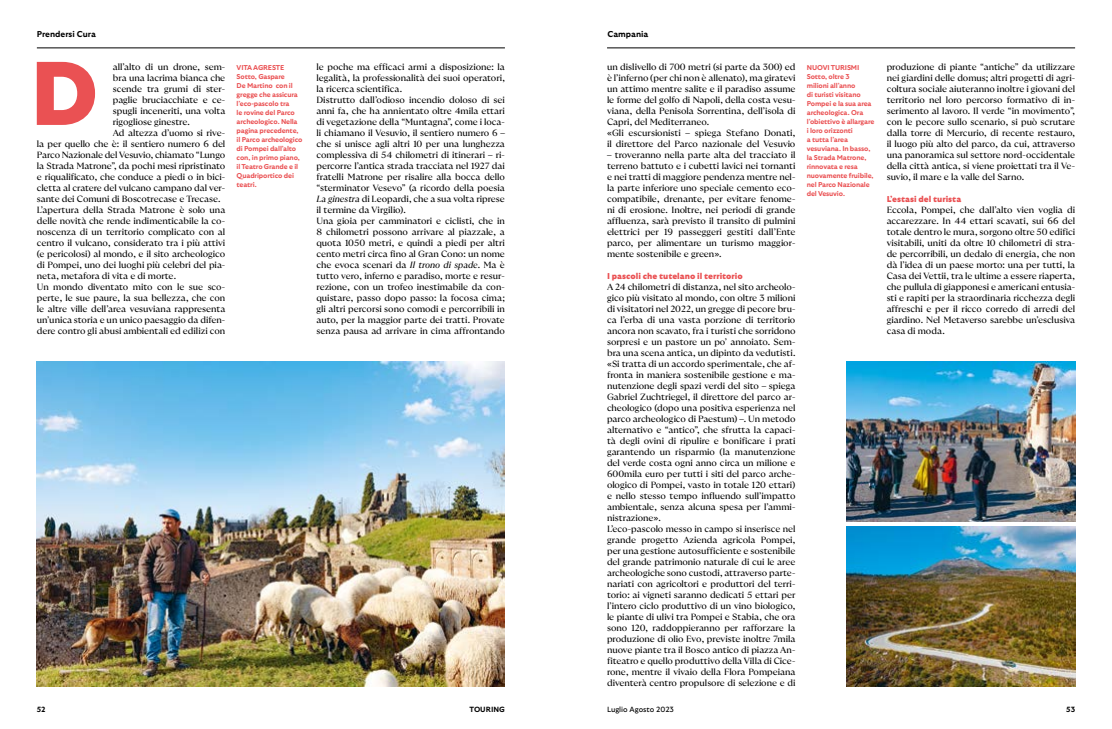
<style>
.page{position:relative;width:1112px;height:729px;background:#fff}
.page>*{position:absolute;margin:0;border:0;box-sizing:border-box;transform-origin:0 0}
.t1{font:900 90px "GT Ultra";color:#ea5153}
.t2{font:9px/11px "GT Ultra Fine";letter-spacing:-.005em;color:#000}
.t3{font:900 8.5px "GT Ultra";color:#ea5153}
.t4{font:700 8.5px "GT Ultra";color:#000}
.t5{font:7.5px "GT Ultra";color:#000}
.t6{font:700 7.5px "GT Ultra";color:#000}
.t7{font:700 7px/9px "GT Ultra";letter-spacing:-.02em;color:#ea5153}
.s1{font-style:italic}
</style>
<div class="page">
<hr style="left:37px;top:48px;width:468px;height:1px;background:#000">
<hr style="left:607px;top:48px;width:467px;height:1px;background:#000">
<img style="left:37px;top:361px;width:468px;height:325px">
<img style="left:846px;top:526px;width:228px;height:160px">
<img style="left:846px;top:361px;width:228px;height:160px">
<p class="t4" style="left:37px;top:29px;width:60px">Prendersi Cura</p>
<p class="t4" style="left:607px;top:29px;width:43px">Campania</p>
<p class="t2" style="left:113px;top:61px;width:114px">all’alto di un drone, sem-</p>
<p class="t2" style="left:113px;top:72px;width:114px">bra una lacrima bianca che</p>
<p class="t2" style="left:113px;top:83px;width:114px">scende tra grumi di ster-</p>
<p class="t2" style="left:113px;top:94px;width:114px">paglie bruciacchiate e ce-</p>
<p class="t2" style="left:113px;top:105px;width:114px">spugli inceneriti, una volta</p>
<p class="t2" style="left:113px;top:116px;width:79px">rigogliose ginestre.</p>
<p class="t2" style="left:113px;top:127px;width:114px">Ad altezza d’uomo si rive-</p>
<p class="t2" style="left:37px;top:138px;width:190px">la per quello che è: il sentiero numero 6 del</p>
<p class="t2" style="left:37px;top:149px;width:190px">Parco Nazionale del Vesuvio, chiamato “Lungo</p>
<p class="t2" style="left:37px;top:160px;width:190px">la Strada Matrone”, da pochi mesi ripristinato</p>
<p class="t2" style="left:37px;top:171px;width:190px">e riqualificato, che conduce a piedi o in bici-</p>
<p class="t2" style="left:37px;top:182px;width:190px">cletta al cratere del vulcano campano dal ver-</p>
<p class="t2" style="left:37px;top:193px;width:185px">sante dei Comuni di Boscotrecase e Trecase.</p>
<p class="t2" style="left:37px;top:204px;width:190px">L’apertura della Strada Matrone è solo una</p>
<p class="t2" style="left:37px;top:215px;width:190px">delle novità che rende indimenticabile la co-</p>
<p class="t2" style="left:37px;top:226px;width:190px">noscenza di un territorio complicato con al</p>
<p class="t2" style="left:37px;top:237px;width:190px">centro il vulcano, considerato tra i più attivi</p>
<p class="t2" style="left:37px;top:248px;width:190px">(e pericolosi) al mondo, e il sito archeologico</p>
<p class="t2" style="left:37px;top:259px;width:190px">di Pompei, uno dei luoghi più celebri del pia-</p>
<p class="t2" style="left:37px;top:270px;width:141px">neta, metafora di vita e di morte.</p>
<p class="t2" style="left:37px;top:281px;width:190px">Un mondo diventato mito con le sue sco-</p>
<p class="t2" style="left:37px;top:292px;width:190px">perte, le sue paure, la sua bellezza, che con</p>
<p class="t2" style="left:37px;top:303px;width:190px">le altre ville dell’area vesuviana rappresenta</p>
<p class="t2" style="left:37px;top:314px;width:190px">un’unica storia e un unico paesaggio da difen-</p>
<p class="t2" style="left:37px;top:325px;width:190px">dere contro gli abusi ambientali ed edilizi con</p>
<h1 class="t1" style="left:30px;top:44px;width:71px">D</h1>
<p class="t7" style="left:236px;top:63px;width:67px">VITA AGRESTE<br>Sotto, Gaspare<br>De Martino con il gregge che assicura l’eco-pascolo tra<br>le rovine del Parco archeologico. Nella pagina precedente, il Parco archeologico di Pompei dall’alto con, in primo piano, il Teatro Grande e il<br>Quadriportico dei teatri.</p>
<p class="t7" style="left:806px;top:63px;width:69px">NUOVI TURISMI<br>Sotto, oltre 3<br>milioni all’anno<br>di turisti visitano<br>Pompei e la sua area archeologica. Ora l’obiettivo è allargare i loro orizzonti<br>a tutta l’area vesuviana. In basso, la Strada Matrone, rinnovata e resa nuovamente fruibile, nel Parco Nazionale del Vesuvio.</p>
<p class="t2" style="left:886px;top:61px;width:190px;text-align:justify">produzione di piante “antiche” da utilizzare nei giardini delle domus; altri progetti di agri&shy;coltura sociale aiuteranno inoltre i giovani del territorio nel loro percorso formativo di in&shy;serimento al lavoro. Il verde “in movimento”, con le pecore sullo scenario, si può scrutare dalla torre di Mercurio, di recente restauro, il luogo più alto del parco, da cui, attraverso una panoramica sul settore nord-occidentale della città antica, si viene proiettati tra il Ve&shy;suvio, il mare e la valle del Sarno.</p>
<p class="t3" style="left:886px;top:194px;width:76px">L’estasi del turista</p>
<p class="t2" style="left:886px;top:204px;width:190px;text-align:justify">Eccola, Pompei, che dall’alto vien voglia di accarezzare. In 44 ettari scavati, sui 66 del totale dentro le mura, sorgono oltre 50 edifici visitabili, uniti da oltre 10 chilometri di stra&shy;de percorribili, un dedalo di energia, che non dà l’idea di un paese morto: una per tutti, la Casa dei Vettii, tra le ultime a essere riaperta, che pullula di giapponesi e americani entusia&shy;sti e rapiti per la straordinaria ricchezza degli affreschi e per il ricco corredo di arredi del giardino. Nel Metaverso sarebbe un’esclusiva casa di moda.</p>
<p class="t2" style="left:316px;top:61px;width:190px">le poche ma efficaci armi a disposizione: la legalità, la professionalità dei suoi operatori, la ricerca scientifica.<br>Distrutto dall’odioso incendio doloso di sei anni fa, che ha annientato oltre 4mila ettari di vegetazione della “Muntagna”, come i loca&shy;li chiamano il Vesuvio, il sentiero numero 6 – che si unisce agli altri 10 per una lunghezza complessiva di 54 chilometri di itinerari – ri&shy;percorre l’antica strada tracciata nel 1927 dai fratelli Matrone per risalire alla bocca dello “sterminator Vesevo” (a ricordo della poesia <span class="s1">La ginestra</span> di Leopardi, che a sua volta riprese il termine da Virgilio).<br>Una gioia per camminatori e ciclisti, che in 8 chilometri possono arrivare al piazzale, a quota 1050 metri, e quindi a piedi per altri cento metri circa fino al Gran Cono: un nome che evoca scenari da <span class="s1">Il trono di spade</span>. Ma è tutto vero, inferno e paradiso, morte e resur&shy;rezione, con un trofeo inestimabile da con&shy;quistare, passo dopo passo: la focosa cima; gli altri percorsi sono comodi e percorribili in auto, per la maggior parte dei tratti. Provate senza pausa ad arrivare in cima affrontando</p>
<p class="t2" style="left:607px;top:61px;width:190px">un dislivello di 700 metri (si parte da 300) ed è l’inferno (per chi non è allenato), ma giratevi un attimo mentre salite e il paradiso assume le forme del golfo di Napoli, della costa vesu&shy;viana, della Penisola Sorrentina, dell’isola di Capri, del Mediterraneo.<br>«Gli escursionisti – spiega Stefano Donati, il direttore del Parco nazionale del Vesuvio</p>
<p class="t2" style="left:607px;top:149px;width:190px;text-align:justify">– troveranno nella parte alta del tracciato il terreno battuto e i cubetti lavici nei tornanti e nei tratti di maggiore pendenza mentre nel&shy;la parte inferiore uno speciale cemento eco&shy;compatibile, drenante, per evitare fenome&shy;ni di erosione. Inoltre, nei periodi di grande affluenza, sarà previsto il transito di pulmini elettrici per 19 passeggeri gestiti dall’Ente parco, per alimentare un turismo maggior&shy;mente sostenibile e green».</p>
<p class="t3" style="left:607px;top:271px;width:137px">I pascoli che tutelano il territorio</p>
<p class="t2" style="left:607px;top:281px;width:190px">A 24 chilometri di distanza, nel sito archeolo&shy;gico più visitato al mondo, con oltre 3 milioni di visitatori nel 2022, un gregge di pecore bru&shy;ca l’erba di una vasta porzione di territorio ancora non scavato, fra i turisti che sorridono sorpresi e un pastore un po’ annoiato. Sem&shy;bra una scena antica, un dipinto da vedutisti. «Si tratta di un accordo sperimentale, che af&shy;fronta in maniera sostenibile gestione e ma&shy;nutenzione degli spazi verdi del sito – spiega Gabriel Zuchtriegel, il direttore del parco ar&shy;cheologico (dopo una positiva esperienza nel parco archeologico di Paestum) –. Un metodo alternativo e “antico”, che sfrutta la capaci&shy;tà degli ovini di ripulire e bonificare i prati garantendo un risparmio (la manutenzione del verde costa ogni anno circa un milione e 600mila euro per tutti i siti del parco arche&shy;ologico di Pompei, vasto in totale 120 ettari) e nello stesso tempo influendo sull’impatto ambientale, senza alcuna spesa per l’ammi&shy;nistrazione».<br>L’eco-pascolo messo in campo si inserisce nel grande progetto Azienda agricola Pompei, per una gestione autosufficiente e sostenibile del grande patrimonio naturale di cui le aree archeologiche sono custodi, attraverso parte&shy;nariati con agricoltori e produttori del terri&shy;torio: ai vigneti saranno dedicati 5 ettari per l’intero ciclo produttivo di un vino biologico, le piante di ulivi tra Pompei e Stabia, che ora sono 120, raddoppieranno per rafforzare la produzione di olio Evo, previste inoltre 7mila nuove piante tra il Bosco antico di piazza An&shy;fiteatro e quello produttivo della Villa di Cice&shy;rone, mentre il vivaio della Flora Pompeiana diventerà centro propulsore di selezione e di</p>
<p class="t6" style="left:37px;top:705px;width:10px">52</p>
<p class="t6" style="left:469px;top:705px;width:37px">TOURING</p>
<p class="t5" style="left:607px;top:705px;width:68px">Luglio Agosto 2023</p>
<p class="t6" style="left:1065px;top:705px;width:10px">53</p>
</div>
